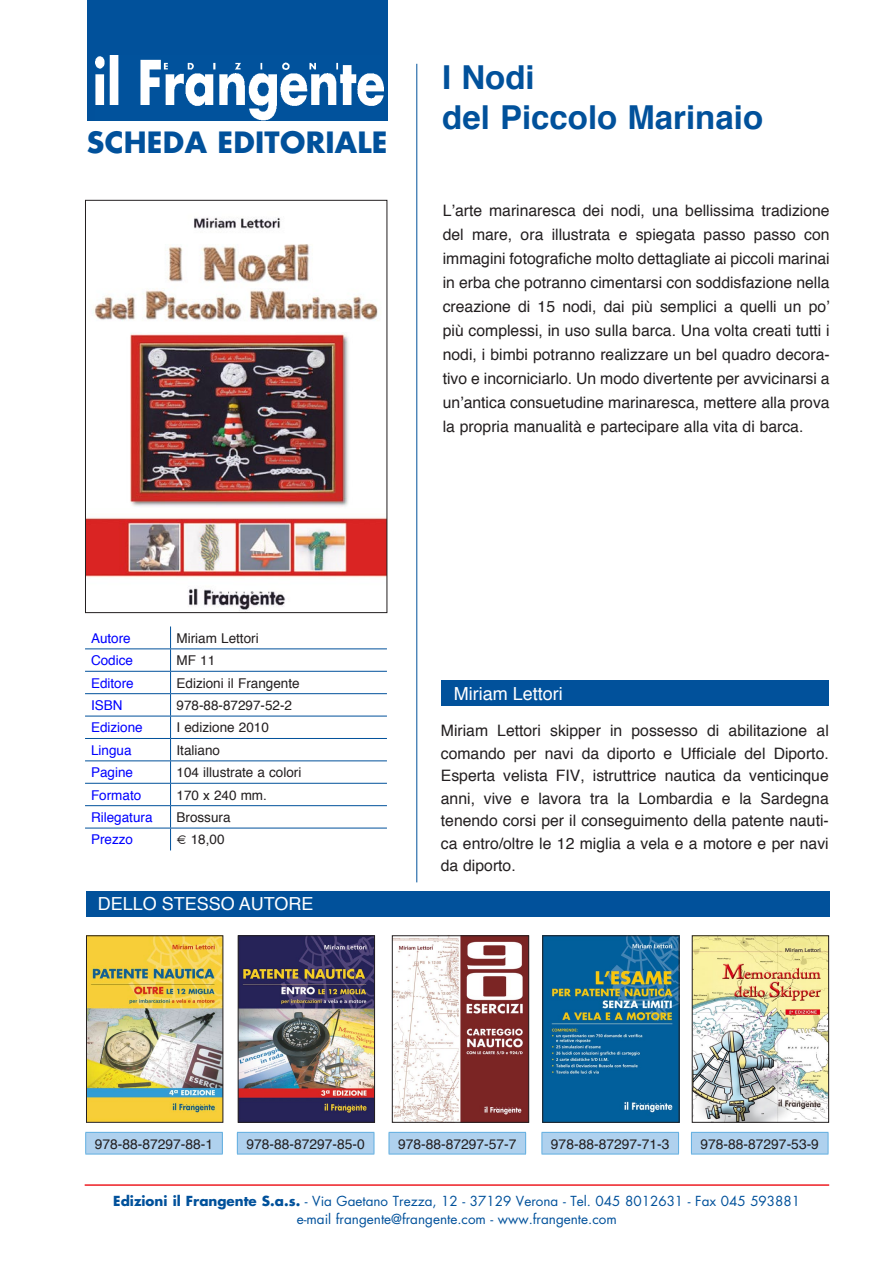
<style>
.page{position:relative;width:893px;height:1263px;background:#fff}
.page>*{position:absolute;margin:0;border:0;box-sizing:border-box;transform-origin:0 0}
.t1{font:700 33px/39.6px "Helvetica";color:#01519b}
.t2{font:700 28.5px "Futura";letter-spacing:.01em;color:#01519b}
.t3{font:18px "Helvetica";color:#fff}
.t4{font:15.75px/24px "Helvetica";color:#231f20;text-align:justify}
.t5{font:13.8px "Helvetica";color:#231f20}
.t6{font:13.5px/18px "Futura";color:#01519b;text-align:center}
.t7{font:13.5px "Helvetica";color:#231f20}
.t8{font:13.5px "Helvetica";color:#00f}
.s1{font-weight:700}
</style>
<div class="page">
<hr style="left:85px;top:1184px;width:744px;height:2px;background:#ee1d23">
<div style="left:87px;top:0;width:301px;height:121px;background:#01519b"></div>
<img style="left:95px;top:56px;width:289px;height:65px">
<hr style="left:416px;top:64px;width:1px;height:818px;background:#01519b">
<div style="left:441px;top:680px;width:388px;height:26px;background:#01519b"></div>
<img style="left:87px;top:217px;width:298px;height:394px">
<div style="left:85px;top:200px;width:302px;height:413px;border:1px solid #231f20"></div>
<div style="left:86px;top:891px;width:744px;height:25px;background:#01519b"></div>
<img style="left:88px;top:937px;width:133px;height:183px">
<div style="left:86px;top:935px;width:137px;height:187px;border:1px solid #231f20"></div>
<div style="left:86px;top:1132px;width:136px;height:22px;background:#afd1ee"></div>
<hr style="left:85px;top:1132px;width:138px;height:1px;background:#60aee0">
<svg style="left:85px;top:1133px;width:1px;height:21px"></svg>
<svg style="left:222px;top:1133px;width:1px;height:21px"></svg>
<hr style="left:85px;top:1154px;width:138px;height:1px;background:#60aee0">
<img style="left:544px;top:937px;width:133px;height:183px">
<div style="left:542px;top:935px;width:137px;height:187px;border:1px solid #231f20"></div>
<div style="left:542px;top:1132px;width:137px;height:22px;background:#afd1ee"></div>
<hr style="left:542px;top:1132px;width:137px;height:1px;background:#60aee0">
<svg style="left:542px;top:1133px;width:1px;height:21px"></svg>
<svg style="left:678px;top:1133px;width:1px;height:21px"></svg>
<hr style="left:542px;top:1154px;width:137px;height:1px;background:#60aee0">
<hr style="left:85px;top:648px;width:86px;height:1px;background:#01519b">
<hr style="left:171px;top:648px;width:216px;height:1px;background:#01519b">
<hr style="left:85px;top:671px;width:86px;height:1px;background:#01519b">
<hr style="left:171px;top:671px;width:216px;height:1px;background:#01519b">
<hr style="left:85px;top:693px;width:86px;height:1px;background:#01519b">
<hr style="left:171px;top:693px;width:216px;height:1px;background:#01519b">
<hr style="left:85px;top:716px;width:86px;height:1px;background:#01519b">
<hr style="left:171px;top:716px;width:216px;height:1px;background:#01519b">
<hr style="left:85px;top:738px;width:86px;height:1px;background:#01519b">
<hr style="left:171px;top:738px;width:216px;height:1px;background:#01519b">
<hr style="left:85px;top:760px;width:86px;height:1px;background:#01519b">
<hr style="left:171px;top:760px;width:216px;height:1px;background:#01519b">
<hr style="left:85px;top:783px;width:86px;height:1px;background:#01519b">
<hr style="left:171px;top:783px;width:216px;height:1px;background:#01519b">
<hr style="left:85px;top:805px;width:86px;height:1px;background:#01519b">
<hr style="left:171px;top:805px;width:216px;height:1px;background:#01519b">
<hr style="left:85px;top:828px;width:86px;height:1px;background:#01519b">
<hr style="left:171px;top:828px;width:216px;height:1px;background:#01519b">
<svg style="left:170px;top:626px;width:1px;height:224px"></svg>
<div style="left:389px;top:1132px;width:137px;height:22px;background:#afd1ee"></div>
<hr style="left:389px;top:1132px;width:137px;height:1px;background:#60aee0">
<svg style="left:389px;top:1133px;width:1px;height:21px"></svg>
<svg style="left:525px;top:1133px;width:1px;height:21px"></svg>
<hr style="left:389px;top:1154px;width:137px;height:1px;background:#60aee0">
<img style="left:394px;top:937px;width:133px;height:183px">
<div style="left:392px;top:935px;width:137px;height:187px;border:1px solid #231f20"></div>
<img style="left:240px;top:937px;width:133px;height:183px">
<div style="left:238px;top:935px;width:137px;height:187px;border:1px solid #231f20"></div>
<div style="left:237px;top:1132px;width:137px;height:22px;background:#afd1ee"></div>
<hr style="left:237px;top:1132px;width:137px;height:1px;background:#60aee0">
<svg style="left:237px;top:1133px;width:1px;height:21px"></svg>
<svg style="left:374px;top:1133px;width:1px;height:21px"></svg>
<hr style="left:237px;top:1154px;width:137px;height:1px;background:#60aee0">
<img style="left:694px;top:937px;width:133px;height:183px">
<div style="left:692px;top:935px;width:137px;height:187px;border:1px solid #231f20"></div>
<div style="left:691px;top:1132px;width:137px;height:22px;background:#afd1ee"></div>
<hr style="left:691px;top:1132px;width:137px;height:1px;background:#60aee0">
<svg style="left:691px;top:1133px;width:1px;height:21px"></svg>
<svg style="left:828px;top:1133px;width:1px;height:21px"></svg>
<hr style="left:691px;top:1154px;width:137px;height:1px;background:#60aee0">
<h2 class="t2" style="left:87px;top:123px;width:302px">SCHEDA EDITORIALE</h2>
<h1 class="t1" style="left:442px;top:56px;width:322px">I Nodi<br>del Piccolo Marinaio</h1>
<p class="t4" style="left:443px;top:198px;width:388px">L’arte marinaresca dei nodi, una bellissima tradizione del mare, ora illustrata e spiegata passo passo con immagini fotografiche molto dettagliate ai piccoli marinai in erba che potranno cimentarsi con soddisfazione nella creazione di 15 nodi, dai più semplici a quelli un po’ più complessi, in uso sulla barca. Una volta creati tutti i nodi, i bimbi potranno realizzare un bel quadro decora&shy;tivo e incorniciarlo. Un modo divertente per avvicinarsi a un’antica consuetudine marinaresca, mettere alla prova la propria manualità e partecipare alla vita di barca.</p>
<p class="t8" style="left:91px;top:627px;width:41px">Autore</p>
<p class="t7" style="left:177px;top:627px;width:84px">Miriam Lettori</p>
<p class="t8" style="left:91px;top:649px;width:44px">Codice</p>
<p class="t7" style="left:177px;top:649px;width:40px">MF 11</p>
<p class="t8" style="left:91px;top:671px;width:44px">Editore</p>
<p class="t7" style="left:177px;top:671px;width:125px">Edizioni il Frangente</p>
<p class="t8" style="left:91px;top:694px;width:33px">ISBN</p>
<p class="t7" style="left:177px;top:694px;width:117px">978-88-87297-52-2</p>
<p class="t8" style="left:91px;top:716px;width:53px">Edizione</p>
<p class="t7" style="left:177px;top:716px;width:94px">I edizione 2010</p>
<p class="t8" style="left:91px;top:739px;width:42px">Lingua</p>
<p class="t7" style="left:177px;top:739px;width:45px">Italiano</p>
<p class="t8" style="left:91px;top:761px;width:44px">Pagine</p>
<p class="t7" style="left:177px;top:761px;width:126px">104 illustrate a colori</p>
<p class="t8" style="left:91px;top:783px;width:52px">Formato</p>
<p class="t7" style="left:177px;top:783px;width:92px">170 x 240 mm.</p>
<p class="t8" style="left:91px;top:806px;width:63px">Rilegatura</p>
<p class="t7" style="left:177px;top:806px;width:56px">Brossura</p>
<p class="t8" style="left:91px;top:828px;width:44px">Prezzo</p>
<p class="t7" style="left:177px;top:828px;width:49px">€ 18,00</p>
<p class="t3" style="left:98px;top:888px;width:217px">DELLO STESSO AUTORE</p>
<p class="t3" style="left:454px;top:678px;width:111px">Miriam Lettori</p>
<p class="t4" style="left:441px;top:719px;width:389px;line-height:22.5px">Miriam Lettori skipper in possesso di abilitazione al comando per navi da diporto e Ufficiale del Diporto.<br>Esperta velista FIV, istruttrice nautica da venticinque anni, vive e lavora tra la Lombardia e la Sardegna tenendo corsi per il conseguimento della patente nauti&shy;ca entro/oltre le 12 miglia a vela e a motore e per navi da diporto.</p>
<p class="t5" style="left:95px;top:1132px;width:120px">978-88-87297-88-1</p>
<p class="t5" style="left:551px;top:1132px;width:120px">978-88-87297-71-3</p>
<p class="t5" style="left:246px;top:1132px;width:120px">978-88-87297-85-0</p>
<p class="t5" style="left:398px;top:1132px;width:120px">978-88-87297-57-7</p>
<p class="t5" style="left:700px;top:1132px;width:120px">978-88-87297-53-9</p>
<p class="t6" style="left:113px;top:1192px;width:688px"><span class="s1">Edizioni il Frangente S.a.s.</span> - Via Gaetano Trezza, 12 - 37129 Verona - Tel. 045 8012631 - Fax 045 593881 e-mail frangente@frangente.com - www.frangente.com</p>
</div>
